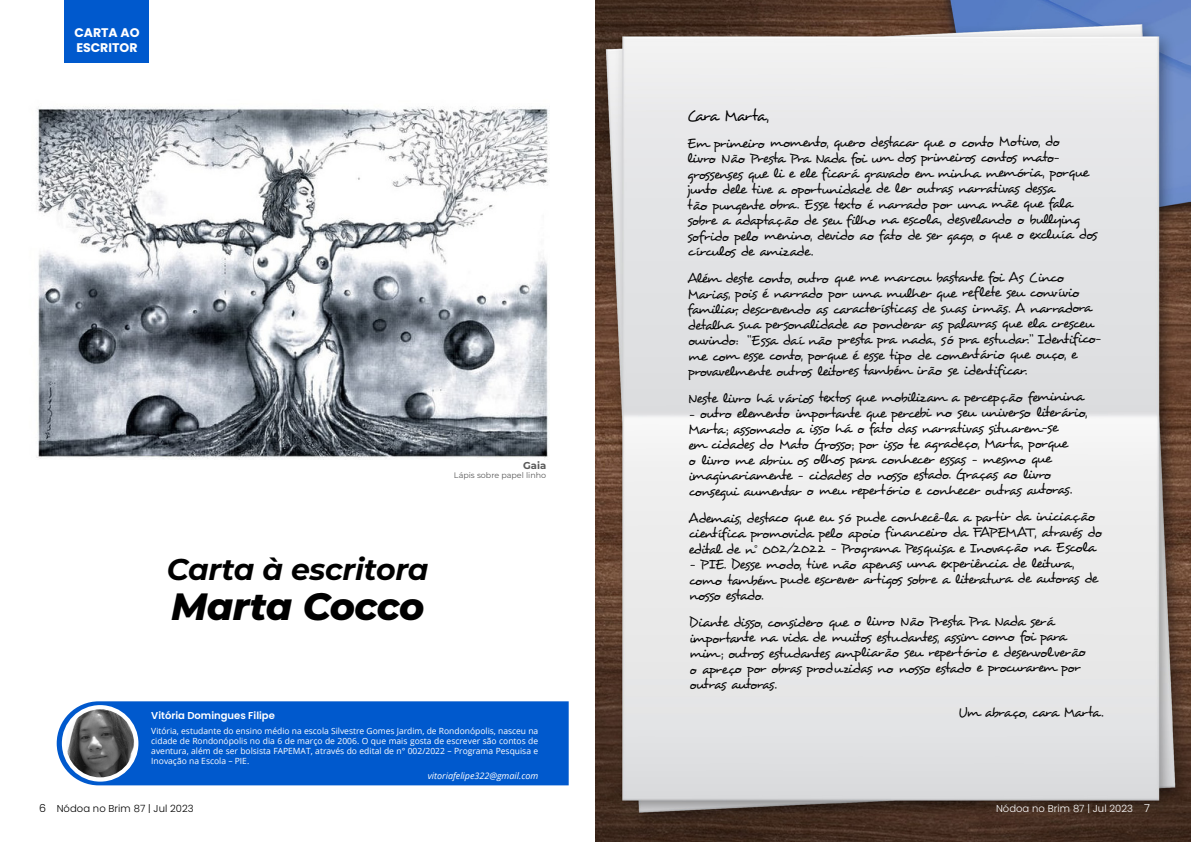
<style>
.page{position:relative;width:1191px;height:842px;background:#fff}
.page>*{position:absolute;margin:0;border:0;box-sizing:border-box;transform-origin:0 0}
.t1{font:italic 800 38px "Montserrat";letter-spacing:-.015em;color:#000}
.t2{font:italic 700 30px "Montserrat";letter-spacing:-.01em;color:#000}
.t3{font:16px "Desyrel";letter-spacing:-.1em;color:#000}
.t4{font:14px/15.5px "Desyrel";letter-spacing:-.085em;color:#000}
.t5{font:700 12.5px/15px "Poppins";color:#fff}
.t6{font:600 10px "Poppins";color:#fff}
.t7{font:300 10px "Poppins";letter-spacing:.005em;color:#000}
.t8{font:300 10px "Poppins";letter-spacing:.005em;color:#fff}
.t9{font:700 10px "Montserrat";color:#595959}
.t10{font:italic 9px "Open Sans";color:#fff}
.t11{font:8.5px/10px "Open Sans";color:#fff;text-align:justify}
.t12{font:8px "Montserrat";color:#595959}
.s1{font-size:11px}
</style>
<div class="page">
<img style="left:36px;top:106px;width:513px;height:353px">
<div style="left:64px;top:0;width:85px;height:63px;background:#0059cd"></div>
<div style="left:57px;top:701px;width:511px;height:84px;background:#0059cd"></div>
<svg style="left:62px;top:705px;width:76px;height:77px"></svg>
<img style="left:66px;top:709px;width:68px;height:68px;border-radius:34px">
<img style="left:595px;top:0;width:596px;height:842px">
<p class="t5" style="left:74px;top:26px;width:67px">CARTA AO<br>ESCRITOR</p>
<p class="t9" style="left:523px;top:458px;width:25px">Gaia</p>
<p class="t12" style="left:454px;top:469px;width:94px">Lápis sobre papel linho</p>
<h2 class="t2" style="left:167px;top:548px;width:263px">Carta à escritora</h2>
<h1 class="t1" style="left:171px;top:579px;width:255px">Marta Cocco</h1>
<p class="t6" style="left:151px;top:710px;width:125px">Vitória Domingues Filipe</p>
<p class="t11" style="left:151px;top:725px;width:388px">Vitória, estudante do ensino médio na escola Silvestre Gomes Jardim, de Rondonópolis, nasceu na cidade de Rondonópolis no dia 6 de março de 2006. O que mais gosta de escrever são contos de aventura, além de ser bolsista FAPEMAT, através do edital de n° 002/2022 – Programa Pesquisa e Inovação na Escola – PIE.</p>
<p class="t10" style="left:428px;top:769px;width:112px">vitoriafelipe322@gmail.com</p>
<p class="t3" style="left:686px;top:106px;width:84px">Cara Marta,</p>
<p class="t4" style="left:687px;top:135px;width:412px">Em primeiro momento, quero destacar que o conto Motivo, do<br>livro Não Presta Pra Nada foi um dos primeiros contos mato&shy;grossenses que li e ele ficará gravado em minha memória, porque junto dele tive a oportunidade de ler outras narrativas dessa<br>tão pungente obra. Esse texto é narrado por uma mãe que fala sobre a adaptação de seu filho na escola, desvelando o bullying sofrido pelo menino, devido ao fato de ser gago, o que o excluía dos círculos de amizade.</p>
<p class="t4" style="left:687px;top:270px;width:415px">Além deste conto, outro que me marcou bastante foi As Cinco Marias, pois é narrado por uma mulher que reflete seu convívio familiar, descrevendo as características de suas irmãs. A narradora detalha sua personalidade ao ponderar as palavras que ela cresceu ouvindo: “Essa daí não presta pra nada, só pra estudar.” Identifico&shy;me com esse conto, porque é esse tipo de comentário que ouço, e provavelmente outros leitores também irão se identificar.</p>
<p class="t4" style="left:688px;top:390px;width:397px">Neste livro há vários textos que mobilizam a percepção feminina</p>
<p class="t4" style="left:688px;top:405px;width:401px">– outro elemento importante que percebi no seu universo literário, Marta; assomado a isso há o fato das narrativas situarem-se<br>em cidades do Mato Grosso; por isso te agradeço, Marta, porque<br>o livro me abriu os olhos para conhecer essas – mesmo que imaginariamente – cidades do nosso estado. Graças ao livro consegui aumentar o meu repertório e conhecer outras autoras.</p>
<p class="t4" style="left:688px;top:510px;width:415px">Ademais, destaco que eu só pude conhecê-la a partir da iniciação científica promovida pelo apoio financeiro da FAPEMAT, através do edital de n° 002/2022 – Programa Pesquisa e Inovação na Escola</p>
<p class="t4" style="left:688px;top:556px;width:411px;line-height:15.8px">– PIE. Desse modo, tive não apenas uma experiência de leitura, como também pude escrever artigos sobre a literatura de autoras de nosso estado.</p>
<p class="t4" style="left:689px;top:614px;width:399px">Diante disso, considero que o livro Não Presta Pra Nada será importante na vida de muitos estudantes, assim como foi para mim; outros estudantes ampliarão seu repertório e desenvol verão o apreço por obras produzidas no nosso estado e procurarem por outras autoras.</p>
<p class="t4" style="left:958px;top:705px;width:147px">Um abraço, cara Marta.</p>
<p class="t7" style="left:39px;top:802px;width:156px"><span class="s1">6</span> Nódoa no Brim 87 | Jul 2023</p>
<p class="t8" style="left:996px;top:802px;width:155px">Nódoa no Brim 87 | Jul 2023 <span class="s1">7</span></p>
</div>
